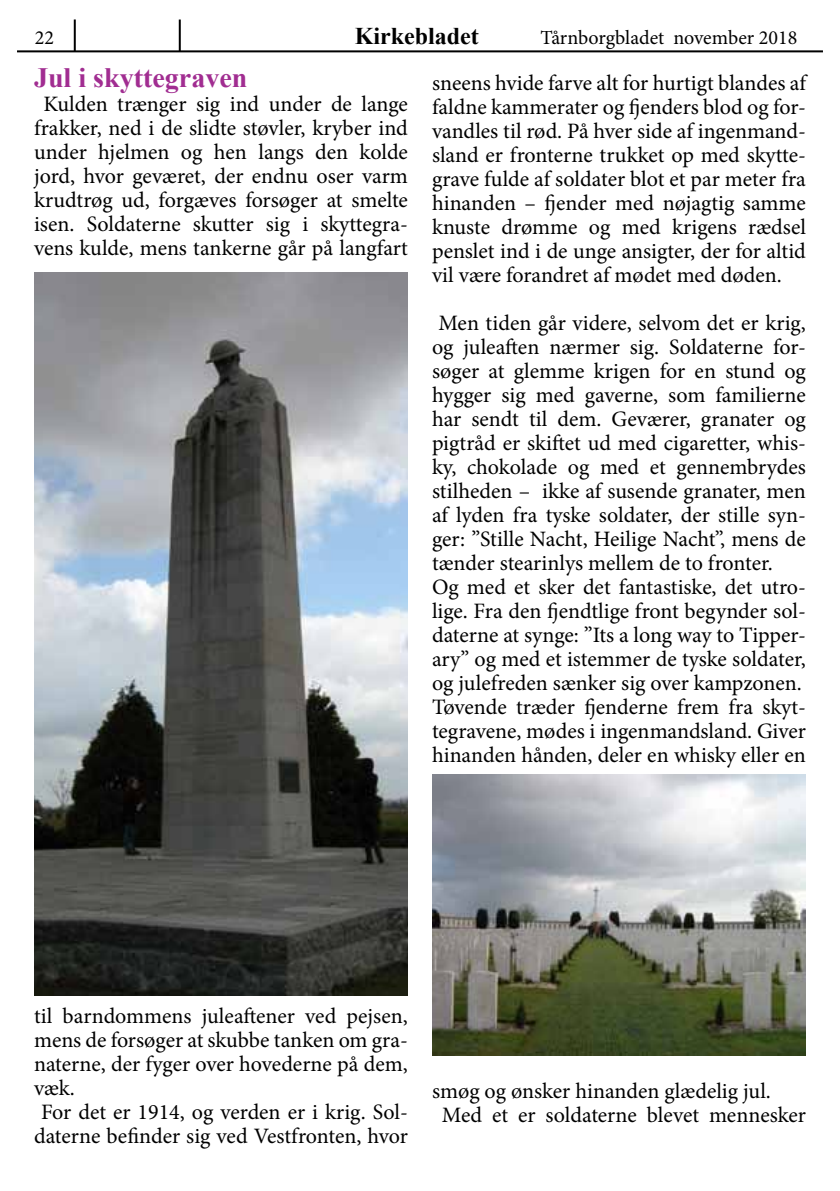
<style>
.page{position:relative;width:840px;height:1191px;background:#fff}
.page>*{position:absolute;margin:0;border:0;box-sizing:border-box;transform-origin:0 0}
.t1{font:700 28px "Times New Roman";color:#a12d91}
.t2{font:700 24px "Times New Roman";color:#000}
.t3{font:22px/24px "Minion Pro";color:#000}
.t4{font:20px "Minion Pro";color:#000}
</style>
<div class="page">
<hr style="left:17px;top:50px;width:805px;height:2px;background:#000">
<hr style="left:179px;top:20px;width:2px;height:31px;background:#000">
<hr style="left:74px;top:19px;width:2px;height:32px;background:#000">
<img style="left:34px;top:272px;width:374px;height:723px">
<img style="left:432px;top:775px;width:373px;height:280px">
<p class="t4" style="left:35px;top:25px;width:21px">22</p>
<p class="t2" style="left:354px;top:18px;width:126px">Kirkebladet</p>
<p class="t4" style="left:540px;top:25px;width:258px">Tårnborgbladet november 2018</p>
<p class="t1" style="left:34px;top:57px;width:215px">Jul i skyttegraven</p>
<p class="t3" style="left:34px;top:92px;width:375px;text-align:center">Kulden trænger sig ind under de lange frakker, ned i de slidte støvler, kryber ind under hjelmen og hen langs den kolde jord, hvor geværet, der endnu oser varm krudtrøg ud, forgæves forsøger at smelte isen. Soldaterne skutter sig i skyttegra&shy;vens kulde, mens tankerne går på langfart</p>
<p class="t3" style="left:432px;top:71px;width:375px;text-align:justify">sneens hvide farve alt for hurtigt blandes af faldne kammerater og fjenders blod og for&shy;vandles til rød. På hver side af ingenmand&shy;sland er fronterne trukket op med skytte&shy;grave fulde af soldater blot et par meter fra hinanden – fjender med nøjagtig samme knuste drømme og med krigens rædsel penslet ind i de unge ansigter, der for altid vil være forandret af mødet med døden.</p>
<p class="t3" style="left:432px;top:311px;width:375px">Men tiden går videre, selvom det er krig, og juleaften nærmer sig. Soldaterne for&shy;søger at glemme krigen for en stund og hygger sig med gaverne, som familierne har sendt til dem. Geværer, granater og pigtråd er skiftet ud med cigaretter, whis&shy;ky, chokolade og med et gennembrydes stilheden – ikke af susende granater, men af lyden fra tyske soldater, der stille syn&shy;ger: ”Stille Nacht, Heilige Nacht”, mens de tænder stearinlys mellem de to fronter.<br>Og med et sker det fantastiske, det utro&shy;lige. Fra den fjendtlige front begynder sol&shy;daterne at synge: ”Its a long way to Tipper&shy;ary” og med et istemmer de tyske soldater, og julefreden sænker sig over kampzonen.<br>Tøvende træder fjenderne frem fra skyt&shy;tegravene, mødes i ingenmandsland. Giver hinanden hånden, deler en whisky eller en</p>
<p class="t3" style="left:34px;top:1004px;width:375px">til barndommens juleaftener ved pejsen,</p>
<p class="t3" style="left:34px;top:1028px;width:375px">mens de forsøger at skubbe tanken om gra-</p>
<p class="t3" style="left:34px;top:1052px;width:375px">naterne, der fyger over hovederne på dem,</p>
<p class="t3" style="left:34px;top:1076px;width:42px">væk.</p>
<p class="t3" style="left:41px;top:1100px;width:368px">For det er 1914, og verden er i krig. Sol-</p>
<p class="t3" style="left:34px;top:1124px;width:375px">daterne befinder sig ved Vestfronten, hvor</p>
<p class="t3" style="left:441px;top:1079px;width:365px;text-indent:-10px">smøg og ønsker hinanden glædelig jul.<br>Med et er soldaterne blevet mennesker</p>
</div>
